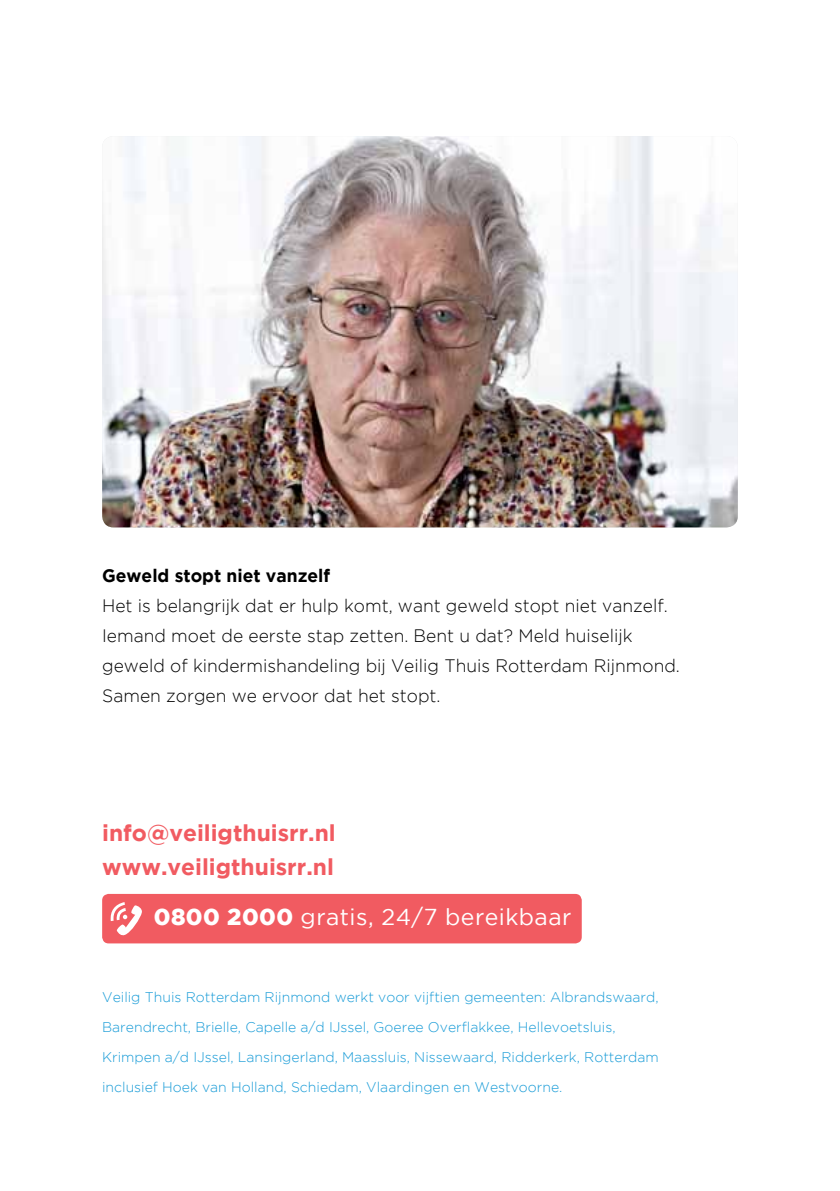
<style>
.page{position:relative;width:840px;height:1191px;background:#fff}
.page>*{position:absolute;margin:0;border:0;box-sizing:border-box;transform-origin:0 0}
.t1{font:23px "Gotham";letter-spacing:.02em;color:#fff}
.t2{font:700 22.8px/34px "Gotham";color:#f15b61}
.t3{font:300 18px/30px "Gotham";color:#000}
.t4{font:700 18px "Gotham";color:#000}
.t5{font:300 14px/30px "Gotham";color:#179bd7}
.s1{font-weight:900}
</style>
<div class="page">
<img style="left:102px;top:136px;width:635px;height:391px">
<div style="left:102px;top:894px;width:479px;height:49px;background:#f15b61;border-radius:7px"></div>
<svg style="left:110px;top:902px;width:32px;height:34px"></svg>
<p class="t4" style="left:102px;top:565px;width:229px">Geweld stopt niet vanzelf</p>
<p class="t3" style="left:102px;top:590px;width:579px">Het is belangrijk dat er hulp komt, want geweld stopt niet vanzelf.<br>Iemand moet de eerste stap zetten. Bent u dat? Meld huiselijk geweld of kindermishandeling bij Veilig Thuis Rotterdam Rijnmond.<br>Samen zorgen we ervoor dat het stopt.</p>
<h2 class="t2" style="left:102px;top:815px;width:235px">info@veiligthuisrr.nl www.veiligthuisrr.nl</h2>
<h1 class="t1" style="left:154px;top:904px;width:419px"><span class="s1">0800 2000</span> gratis, 24/7 bereikbaar</h1>
<p class="t5" style="left:102px;top:982px;width:558px">Veilig Thuis Rotterdam Rijnmond werkt voor vijftien gemeenten: Albrandswaard, Barendrecht, Brielle, Capelle a/d IJssel, Goeree Overflakkee, Hellevoetsluis, Krimpen a/d IJssel, Lansingerland, Maassluis, Nissewaard, Ridderkerk, Rotterdam inclusief Hoek van Holland, Schiedam, Vlaardingen en Westvoorne.</p>
</div>
